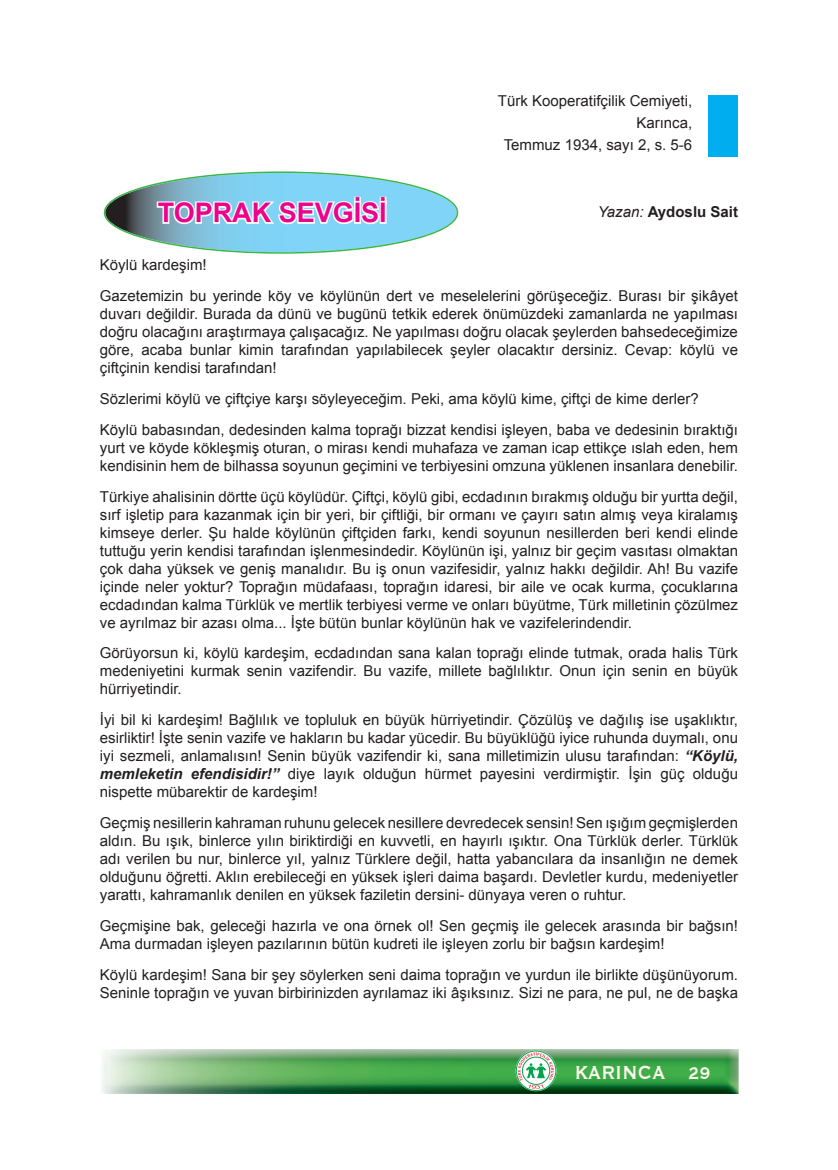
<style>
.page{position:relative;width:838px;height:1170px;background:#fff}
.page>*{position:absolute;margin:0;border:0;box-sizing:border-box;transform-origin:0 0}
.t1{font:700 27px "Arial";color:#ed028c}
.t2{font:700 24.3px "Copperplate Gothic BT";color:#fef7ee;scale:.83 1}
.t3{font:15px/18px "Arial";color:#231f20}
.t4{font:700 15px "Arial";color:#231f20}
.s1{font-weight:400;font-style:italic}
.s2{font-weight:700;font-style:italic}
.s3{font-size:21.6px}
</style>
<div class="page">
<img style="left:104px;top:1049px;width:635px;height:45px">
<img style="left:102px;top:1049px;width:636px;height:44px">
<svg style="left:515px;top:1050px;width:41px;height:41px"></svg>
<div style="left:516px;top:1050px;width:40px;height:40px;border:1px solid #00a54f;border-radius:50%"></div>
<svg style="left:517px;top:1051px;width:37px;height:37px"></svg>
<div style="left:708px;top:95px;width:30px;height:61px;background:#00aeef"></div>
<svg style="left:104px;top:171px;width:354px;height:83px"></svg>
<p class="t3" style="left:498px;top:89px;width:196px;line-height:22.2px;text-align:right">Türk Kooperatifçilik Cemiyeti,<br>Karınca,<br>Temmuz 1934, sayı 2, s. 5-6</p>
<h1 class="t1" style="left:158px;top:195px;width:231px">TOPRAK SEVGİSİ</h1>
<p class="t4" style="left:598px;top:201px;width:142px"><span class="s1">Yazan:</span> Aydoslu Sait</p>
<p class="t3" style="left:100px;top:250px;width:639px;line-height:30.8px">Köylü kardeşim!<br>Gazetemizin bu yerinde köy ve köylünün dert ve meselelerini görüşeceğiz. Burası bir şikâyet</p>
<p class="t3" style="left:100px;top:305px;width:639px;text-align:justify">duvarı değildir. Burada da dünü ve bugünü tetkik ederek önümüzdeki zamanlarda ne yapılması doğru olacağını araştırmaya çalışacağız. Ne yapılması doğru olacak şeylerden bahsedeceğimize göre, acaba bunlar kimin tarafından yapılabilecek şeyler olacaktır dersiniz. Cevap: köylü ve çiftçinin kendisi tarafından!</p>
<p class="t3" style="left:100px;top:383px;width:639px;line-height:30.8px">Sözlerimi köylü ve çiftçiye karşı söyleyeceğim. Peki, ama köylü kime, çiftçi de kime derler?<br>Köylü babasından, dedesinden kalma toprağı bizzat kendisi işleyen, baba ve dedesinin bıraktığı</p>
<p class="t3" style="left:100px;top:438px;width:639px">yurt ve köyde kökleşmiş oturan, o mirası kendi muhafaza ve zaman icap ettikçe ıslah eden, hem kendisinin hem de bilhassa soyunun geçimini ve terbiyesini omzuna yüklenen insanlara denebilir.</p>
<p class="t3" style="left:100px;top:487px;width:639px;text-align:justify">Türkiye ahalisinin dörtte üçü köylüdür. Çiftçi, köylü gibi, ecdadının bırakmış olduğu bir yurtta değil, sırf işletip para kazanmak için bir yeri, bir çiftliği, bir ormanı ve çayırı satın almış veya kiralamış kimseye derler. Şu halde köylünün çiftçiden farkı, kendi soyunun nesillerden beri kendi elinde tuttuğu yerin kendisi tarafından işlenmesindedir. Köylünün işi, yalnız bir geçim vasıtası olmaktan çok daha yüksek ve geniş manalıdır. Bu iş onun vazifesidir, yalnız hakkı değildir. Ah! Bu vazife içinde neler yoktur? Toprağın müdafaası, toprağın idaresi, bir aile ve ocak kurma, çocuklarına ecdadından kalma Türklük ve mertlik terbiyesi verme ve onları büyütme, Türk milletinin çözülmez ve ayrılmaz bir azası olma... İşte bütün bunlar köylünün hak ve vazifelerindendir.</p>
<p class="t3" style="left:100px;top:644px;width:639px;text-align:justify">Görüyorsun ki, köylü kardeşim, ecdadından sana kalan toprağı elinde tutmak, orada halis Türk medeniyetini kurmak senin vazifendir. Bu vazife, millete bağlılıktır. Onun için senin en büyük hürriyetindir.</p>
<p class="t3" style="left:100px;top:711px;width:639px;text-align:justify">İyi bil ki kardeşim! Bağlılık ve topluluk en büyük hürriyetindir. Çözülüş ve dağılış ise uşaklıktır, esirliktir! İşte senin vazife ve hakların bu kadar yücedir. Bu büyüklüğü iyice ruhunda duymalı, onu iyi sezmeli, anlamalısın! Senin büyük vazifendir ki, sana milletimizin ulusu tarafından: <span class="s2">“Köylü, memleketin efendisidir!”</span> diye layık olduğun hürmet payesini verdirmiştir. İşin güç olduğu nispette mübarektir de kardeşim!</p>
<p class="t3" style="left:100px;top:813px;width:639px;text-align:justify">Geçmiş nesillerin kahraman ruhunu gelecek nesillere devredecek sensin! Sen ışığım geçmişlerden aldın. Bu ışık, binlerce yılın biriktirdiği en kuvvetli, en hayırlı ışıktır. Ona Türklük derler. Türklük adı verilen bu nur, binlerce yıl, yalnız Türklere değil, hatta yabancılara da insanlığın ne demek olduğunu öğretti. Aklın erebileceği en yüksek işleri daima başardı. Devletler kurdu, medeniyetler yarattı, kahramanlık denilen en yüksek faziletin dersini- dünyaya veren o ruhtur.</p>
<p class="t3" style="left:100px;top:916px;width:639px">Geçmişine bak, geleceği hazırla ve ona örnek ol! Sen geçmiş ile gelecek arasında bir bağsın!<br>Ama durmadan işleyen pazılarının bütün kudreti ile işleyen zorlu bir bağsın kardeşim!</p>
<p class="t3" style="left:100px;top:965px;width:639px">Köylü kardeşim! Sana bir şey söylerken seni daima toprağın ve yurdun ile birlikte düşünüyorum.<br>Seninle toprağın ve yuvan birbirinizden ayrılamaz iki âşıksınız. Sizi ne para, ne pul, ne de başka</p>
<h2 class="t2" style="left:574px;top:1059px;width:166px">KARINCA <span class="s3">29</span></h2>
</div>
